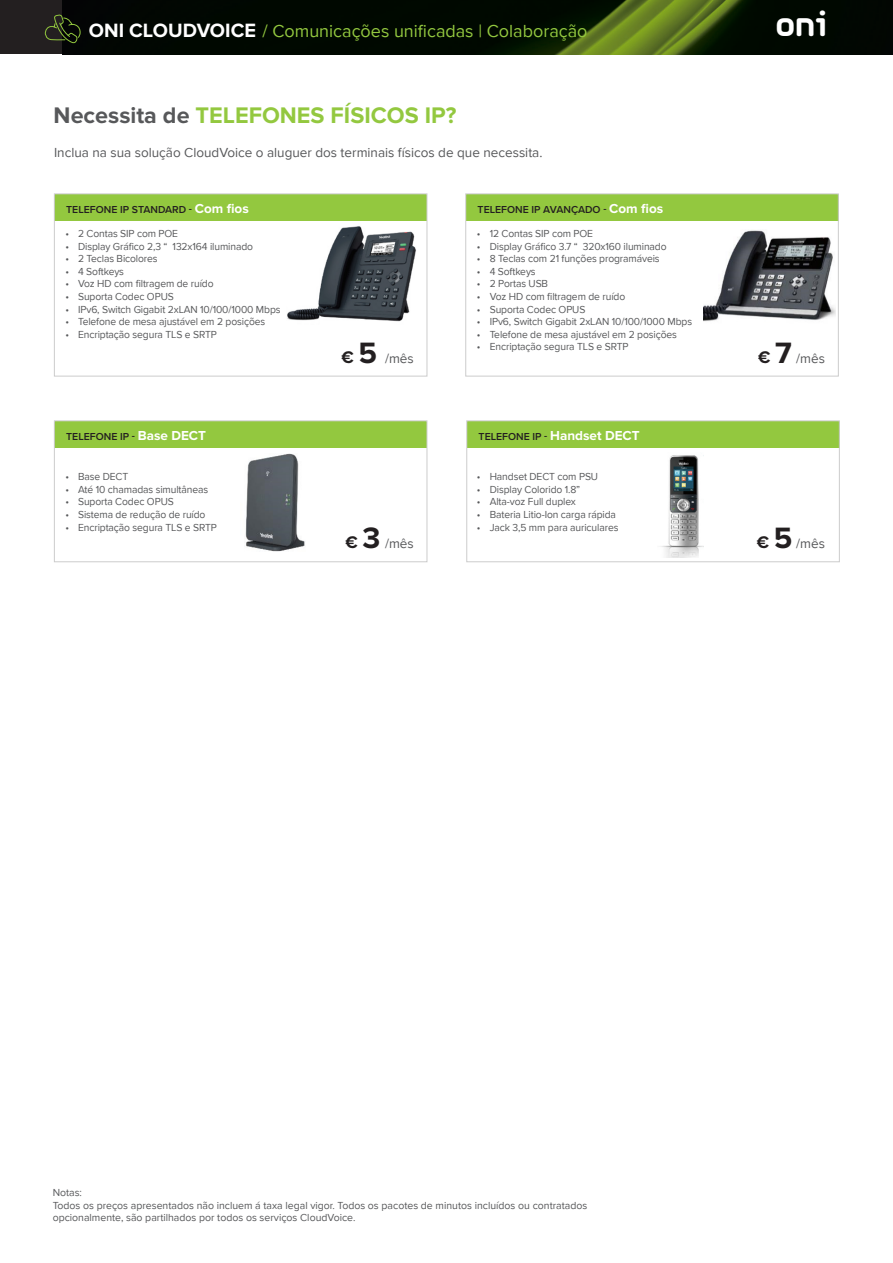
<style>
.page{position:relative;width:893px;height:1263px;background:#fff}
.page>*{position:absolute;margin:0;border:0;box-sizing:border-box;transform-origin:0 0}
.t1{font:700 38.25px "PF Isotext Pro";color:#fff}
.Estilo_de_párrafo_1{font:700 23.4px "Proxima Nova";color:#93c83f}
.t2{font:18px "Proxima Nova";color:#93c83f}
.Estilo_de_párrafo_1-2{font:700 17.4px "Proxima Nova";color:#231f20}
.Estilo_de_párrafo_1-3{font:13.5px "Proxima Nova";color:#57585a}
.Estilo_de_párrafo_1-4{font:10.5px/12.6px "Proxima Nova";letter-spacing:-.01em;color:#57585a}
.Estilo_de_párrafo_1-5{font:600 10.5px "Proxima Nova";color:#231f20}
.s1{font-weight:700;font-size:19.95px;color:#fff}
.s2{color:#57585a}
.s3{font-weight:700;font-size:13.5px;color:#fff}
.s4{font-size:30.45px}
</style>
<div class="page">
<div style="left:0;top:0;width:893px;height:54px;background:#231f20"></div>
<img style="left:62px;top:0;width:831px;height:54px">
<svg style="left:44px;top:14px;width:37px;height:31px"></svg>
<div style="left:54px;top:194px;width:373px;height:26px;background:#93c83f"></div>
<div style="left:54px;top:193px;width:373px;height:183px;border:1px solid #ccc"></div>
<img style="left:287px;top:226px;width:129px;height:96px">
<div style="left:54px;top:421px;width:373px;height:26px;background:#93c83f"></div>
<div style="left:54px;top:420px;width:373px;height:142px;border:1px solid #ccc"></div>
<div style="left:467px;top:421px;width:372px;height:26px;background:#93c83f"></div>
<div style="left:466px;top:420px;width:374px;height:142px;border:1px solid #ccc"></div>
<div style="left:466px;top:194px;width:372px;height:26px;background:#93c83f"></div>
<div style="left:465px;top:193px;width:374px;height:183px;border:1px solid #ccc"></div>
<img style="left:704px;top:230px;width:132px;height:91px">
<img style="left:245px;top:453px;width:60px;height:98px">
<img style="left:661px;top:455px;width:43px;height:103px">
<h3 class="t2" style="left:89px;top:18px;width:500px"><span class="s1">ONI CLOUDVOICE</span> / Comunicações unificadas | Colaboração</h3>
<p class="Estilo_de_párrafo_1" style="left:54px;top:101px;width:404px"><span class="s2">Necessita de</span> TELEFONES FÍSICOS IP?</p>
<p class="Estilo_de_párrafo_1-3" style="left:54px;top:143px;width:490px">Inclua na sua solução CloudVoice o aluguer dos terminais físicos de que necessita.</p>
<p class="Estilo_de_párrafo_1-5" style="left:66px;top:202px;width:184px">TELEFONE IP STANDARD - <span class="s3">Com fios</span></p>
<p class="Estilo_de_párrafo_1-4" style="left:65px;top:227px;width:114px">• 2 Contas SIP com POE</p>
<p class="Estilo_de_párrafo_1-4" style="left:65px;top:239px;width:189px">• Display Gráfico 2,3 “ 132x164 iluminado</p>
<p class="Estilo_de_párrafo_1-4" style="left:65px;top:252px;width:94px">• 2 Teclas Bicolores</p>
<p class="Estilo_de_párrafo_1-4" style="left:65px;top:265px;width:60px">• 4 Softkeys</p>
<p class="Estilo_de_párrafo_1-4" style="left:65px;top:277px;width:150px">• Voz HD com filtragem de ruído</p>
<p class="Estilo_de_párrafo_1-4" style="left:65px;top:290px;width:110px">• Suporta Codec OPUS</p>
<p class="Estilo_de_párrafo_1-4" style="left:65px;top:302px;width:217px">• IPv6, Switch Gigabit 2xLAN 10/100/1000 Mbps</p>
<p class="Estilo_de_párrafo_1-4" style="left:65px;top:315px;width:201px">• Telefone de mesa ajustável em 2 posições</p>
<p class="Estilo_de_párrafo_1-4" style="left:65px;top:328px;width:153px">• Encriptação segura TLS e SRTP</p>
<p class="Estilo_de_párrafo_1-2" style="left:341px;top:347px;width:37px">€ <span class="s4">5</span></p>
<p class="Estilo_de_párrafo_1-3" style="left:385px;top:348px;width:30px">/mês</p>
<p class="Estilo_de_párrafo_1-5" style="left:478px;top:202px;width:187px">TELEFONE IP AVANÇADO - <span class="s3">Com fios</span></p>
<p class="Estilo_de_párrafo_1-4" style="left:477px;top:227px;width:118px">• 12 Contas SIP com POE</p>
<p class="Estilo_de_párrafo_1-4" style="left:477px;top:239px;width:191px">• Display Gráfico 3.7 “ 320x160 iluminado</p>
<p class="Estilo_de_párrafo_1-4" style="left:477px;top:252px;width:184px">• 8 Teclas com 21 funções programáveis</p>
<p class="Estilo_de_párrafo_1-4" style="left:477px;top:265px;width:60px">• 4 Softkeys</p>
<p class="Estilo_de_párrafo_1-4" style="left:477px;top:277px;width:73px">• 2 Portas USB</p>
<p class="Estilo_de_párrafo_1-4" style="left:477px;top:290px;width:150px">• Voz HD com filtragem de ruído</p>
<p class="Estilo_de_párrafo_1-4" style="left:477px;top:302px;width:110px">• Suporta Codec OPUS</p>
<p class="Estilo_de_párrafo_1-4" style="left:477px;top:315px;width:217px">• IPv6, Switch Gigabit 2xLAN 10/100/1000 Mbps</p>
<p class="Estilo_de_párrafo_1-4" style="left:477px;top:328px;width:201px">• Telefone de mesa ajustável em 2 posições</p>
<p class="Estilo_de_párrafo_1-4" style="left:477px;top:340px;width:153px">• Encriptação segura TLS e SRTP</p>
<p class="Estilo_de_párrafo_1-5" style="left:66px;top:429px;width:141px">TELEFONE IP - <span class="s3">Base DECT</span></p>
<p class="Estilo_de_párrafo_1-5" style="left:479px;top:429px;width:163px">TELEFONE IP - <span class="s3">Handset DECT</span></p>
<p class="Estilo_de_párrafo_1-4" style="left:65px;top:470px;width:64px">• Base DECT</p>
<p class="Estilo_de_párrafo_1-4" style="left:65px;top:483px;width:144px">• Até 10 chamadas simultâneas</p>
<p class="Estilo_de_párrafo_1-4" style="left:65px;top:495px;width:110px">• Suporta Codec OPUS</p>
<p class="Estilo_de_párrafo_1-4" style="left:65px;top:508px;width:142px">• Sistema de redução de ruído</p>
<p class="Estilo_de_párrafo_1-4" style="left:65px;top:520px;width:153px">• Encriptação segura TLS e SRTP</p>
<p class="Estilo_de_párrafo_1-2" style="left:346px;top:532px;width:36px">€ <span class="s4">3</span></p>
<p class="Estilo_de_párrafo_1-3" style="left:385px;top:534px;width:30px">/mês</p>
<p class="Estilo_de_párrafo_1-4" style="left:477px;top:470px;width:123px">• Handset DECT com PSU</p>
<p class="Estilo_de_párrafo_1-4" style="left:477px;top:483px;width:105px">• Display Colorido 1.8”</p>
<p class="Estilo_de_párrafo_1-4" style="left:477px;top:495px;width:100px">• Alta-voz Full duplex</p>
<p class="Estilo_de_párrafo_1-4" style="left:477px;top:508px;width:141px">• Bateria Litio-Ion carga rápida</p>
<p class="Estilo_de_párrafo_1-4" style="left:477px;top:520px;width:143px">• Jack 3,5 mm para auriculares</p>
<h1 class="t1" style="left:775px;top:1px;width:54px">oni</h1>
<p class="Estilo_de_párrafo_1-2" style="left:758px;top:347px;width:35px">€ <span class="s4">7</span></p>
<p class="Estilo_de_párrafo_1-3" style="left:796px;top:348px;width:30px">/mês</p>
<p class="Estilo_de_párrafo_1-2" style="left:757px;top:532px;width:37px">€ <span class="s4">5</span></p>
<p class="Estilo_de_párrafo_1-3" style="left:796px;top:533px;width:30px">/mês</p>
<p class="Estilo_de_párrafo_1-4" style="left:53px;top:1186px;width:31px">Notas:</p>
<p class="Estilo_de_párrafo_1-4" style="left:53px;top:1198px;width:536px">Todos os preços apresentados não incluem á taxa legal vigor. Todos os pacotes de minutos incluídos ou contratados opcionalmente, são partilhados por todos os serviços CloudVoice.</p>
</div>
